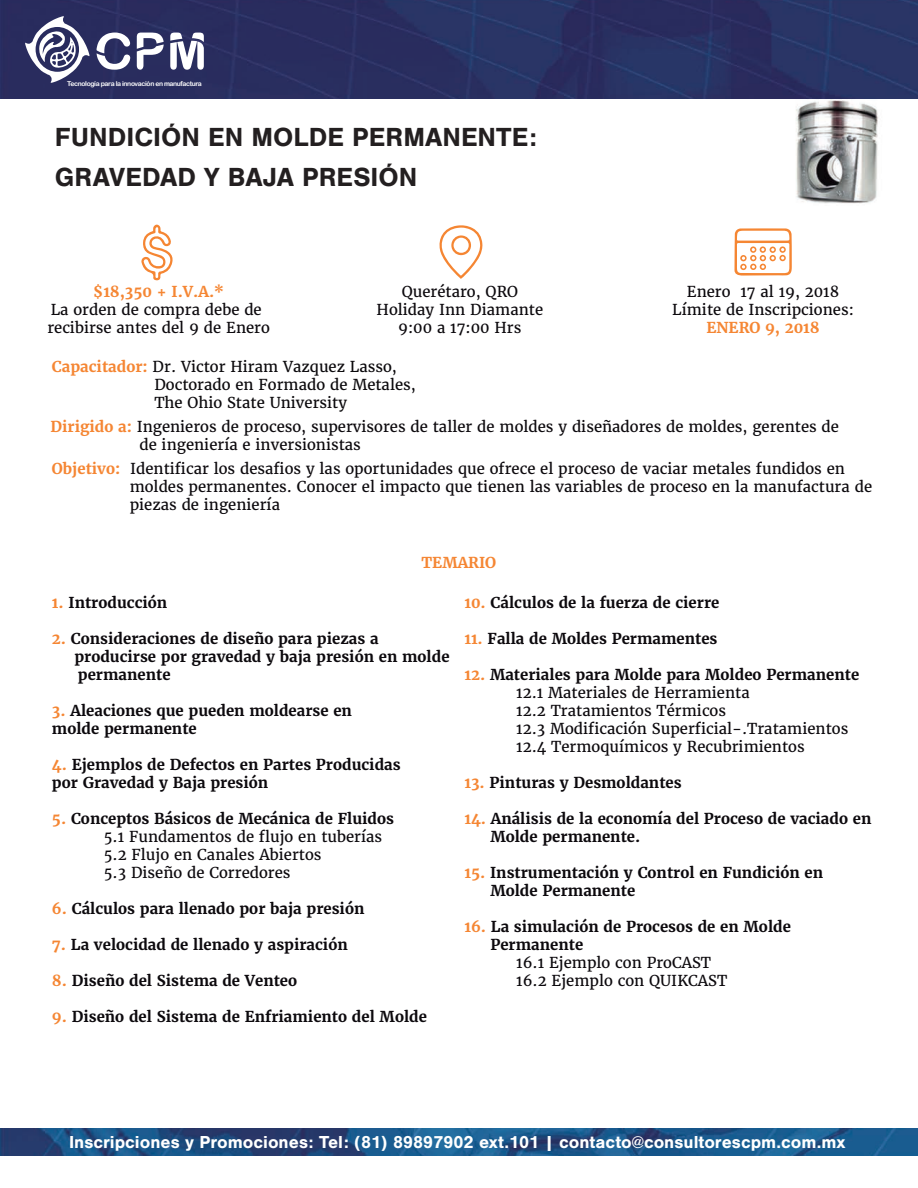
<style>
.page{position:relative;width:918px;height:1188px;background:#fff}
.page>*{position:absolute;margin:0;border:0;box-sizing:border-box;transform-origin:0 0}
.t1{font:700 27.15px/40.3px "Nimbus San";color:#231f20}
.t2{font:700 18px "Nimbus San";color:#fff}
.t3{font:15px/18px "Merriweather";color:#0c090d}
.t4{font:700 15px/18px "Merriweather";color:#0c090d}
.t5{font:15px/18px "Merriweather";color:#0b090c}
.t6{font:700 15px "Merriweather";color:#f58633}
.t7{font:6.75px "Arial Rounded MT Bold";letter-spacing:-.05em;color:#fff}
.s1{font-weight:700;color:#f58633}
.s2{color:#f58633}
.s3{font-weight:700}
</style>
<div class="page">
<img style="left:0;top:1129px;width:918px;height:27px">
<img style="left:0;top:0;width:918px;height:204px">
<svg style="left:25px;top:16px;width:65px;height:67px"></svg>
<svg style="left:97px;top:33px;width:33px;height:37px"></svg>
<svg style="left:137px;top:33px;width:27px;height:37px"></svg>
<svg style="left:170px;top:33px;width:34px;height:37px"></svg>
<svg style="left:141px;top:225px;width:32px;height:55px"></svg>
<svg style="left:735px;top:228px;width:57px;height:48px"></svg>
<svg style="left:439px;top:225px;width:44px;height:54px"></svg>
<p class="t7" style="left:67px;top:80px;width:136px">Tecnología para la innovación en manufactura</p>
<h1 class="t1" style="left:55px;top:117px;width:484px">FUNDICIÓN EN MOLDE PERMANENTE:<br>GRAVEDAD Y BAJA PRESIÓN</h1>
<p class="t6" style="left:93px;top:282px;width:132px">$18,350 + I.V.A.*</p>
<p class="t3" style="left:47px;top:301px;width:224px">La orden de compra debe de recibirse antes del 9 de Enero</p>
<p class="t3" style="left:377px;top:282px;width:168px;text-align:center">Querétaro, QRO<br>Holiday Inn Diamante<br>9:00 a 17:00 Hrs</p>
<p class="t3" style="left:672px;top:282px;width:183px;text-align:center">Enero 17 al 19, 2018<br>Límite de Inscripciones:</p>
<p class="t6" style="left:706px;top:318px;width:115px">ENERO 9, 2018</p>
<p class="t5" style="left:154px;top:357px;width:263px;text-indent:-102px"><span class="s1">Capacitador:</span> Dr. Victor Hiram Vazquez Lasso,<br>Doctorado en Formado de Metales,<br>The Ohio State University</p>
<p class="t3" style="left:139px;top:418px;width:701px;text-indent:-89px"><span class="s1">Dirigido a:</span> Ingenieros de proceso, supervisores de taller de moldes y diseñadores de moldes, gerentes de de ingeniería e inversionistas</p>
<p class="t3" style="left:130px;top:459px;width:744px;text-indent:-78px"><span class="s1">Objetivo:</span> Identificar los desafios y las oportunidades que ofrece el proceso de vaciar metales fundidos en moldes permanentes. Conocer el impacto que tienen las variables de proceso en la manufactura de piezas de ingeniería</p>
<p class="t6" style="left:422px;top:553px;width:76px">TEMARIO</p>
<p class="t4" style="left:52px;top:594px;width:117px"><span class="s2">1.</span> Introducción</p>
<p class="t4" style="left:74px;top:630px;width:377px;text-indent:-22px"><span class="s2">2.</span> Consideraciones de diseño para piezas a producirse por gravedad y baja presión en molde permanente</p>
<p class="t4" style="left:52px;top:702px;width:301px"><span class="s2">3.</span> Aleaciones que pueden moldearse en molde permanente</p>
<p class="t4" style="left:52px;top:756px;width:350px"><span class="s2">4.</span> Ejemplos de Defectos en Partes Producidas por Gravedad y Baja presión</p>
<p class="t3" style="left:104px;top:810px;width:292px;text-indent:-52px"><span class="s1">5.</span> <span class="s3">Conceptos Básicos de Mecánica de Fluidos </span>5.1 Fundamentos de flujo en tuberías 5.2 Flujo en Canales Abiertos<br>5.3 Diseño de Corredores</p>
<p class="t4" style="left:52px;top:900px;width:314px"><span class="s2">6.</span> Cálculos para llenado por baja presión</p>
<p class="t4" style="left:52px;top:936px;width:297px"><span class="s2">7.</span> La velocidad de llenado y aspiración</p>
<p class="t4" style="left:52px;top:972px;width:247px"><span class="s2">8.</span> Diseño del Sistema de Venteo</p>
<p class="t4" style="left:52px;top:1008px;width:377px"><span class="s2">9.</span> Diseño del Sistema de Enfriamiento del Molde</p>
<p class="t4" style="left:464px;top:594px;width:256px"><span class="s2">10.</span> Cálculos de la fuerza de cierre</p>
<p class="t4" style="left:464px;top:630px;width:255px"><span class="s2">11.</span> Falla de Moldes Permamentes</p>
<p class="t3" style="left:516px;top:666px;width:344px;text-indent:-52px"><span class="s1">12.</span> <span class="s3">Materiales para Molde para Moldeo Permanente </span>12.1 Materiales de Herramienta<br>12.2 Tratamientos Térmicos<br>12.3 Modificación Superficial-.Tratamientos 12.4 Termoquímicos y Recubrimientos</p>
<p class="t4" style="left:464px;top:774px;width:219px"><span class="s2">13.</span> Pinturas y Desmoldantes</p>
<p class="t4" style="left:490px;top:810px;width:382px;text-indent:-26px"><span class="s2">14.</span> Análisis de la economía del Proceso de vaciado en<br>Molde permanente.</p>
<p class="t4" style="left:490px;top:864px;width:334px;text-indent:-26px"><span class="s2">15.</span> Instrumentación y Control en Fundición en<br>Molde Permanente</p>
<p class="t4" style="left:490px;top:918px;width:302px;text-indent:-26px"><span class="s2">16.</span> La simulación de Procesos de en Molde<br>Permanente</p>
<p class="t3" style="left:516px;top:954px;width:213px">16.1 Ejemplo con ProCAST<br>16.2 Ejemplo con QUIKCAST</p>
<p class="t2" style="left:69px;top:1132px;width:778px">Inscripciones y Promociones: Tel: (81) 89897902 ext.101 | contacto@consultorescpm.com.mx</p>
</div>
